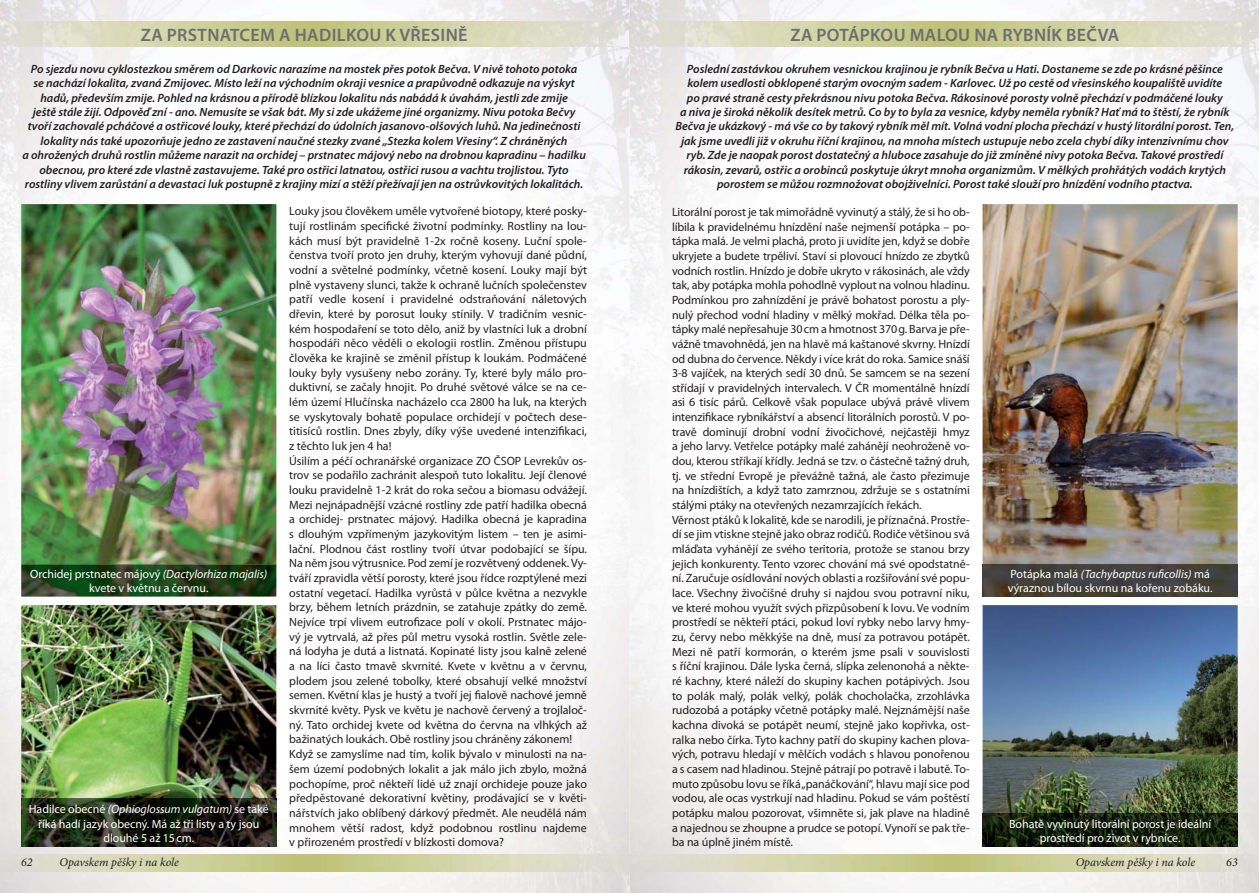
<style>
.page{position:relative;width:1259px;height:893px;background:#fff}
.page>*{position:absolute;margin:0;border:0;box-sizing:border-box;transform-origin:0 0}
.t1{font:600 18px "Myriad Pro";letter-spacing:.02em;color:#6d6e70}
.t2{font:12px/14.7px "Myriad Pro";letter-spacing:-.005em;color:#231f20}
.t3{font:italic 600 12px/14.4px "Myriad Pro";color:#231f20;text-align:center}
.t4{font:12px/14.4px "Myriad Pro";letter-spacing:-.005em;color:#fff;text-align:center}
.t5{font:italic 12px "Minion Pro";letter-spacing:-.005em;color:#231f20}
.s1{font-style:italic}
</style>
<div class="page">
<img style="left:469px;top:0;width:534px;height:893px">
<img style="left:1051px;top:0;width:208px;height:242px">
<img style="left:1218px;top:242px;width:41px;height:651px">
<img style="left:1003px;top:846px;width:215px;height:47px">
<img style="left:0;top:0;width:469px;height:242px">
<img style="left:0;top:242px;width:40px;height:651px">
<img style="left:255px;top:242px;width:214px;height:651px">
<img style="left:40px;top:846px;width:215px;height:47px">
<img style="left:0;top:855px;width:1259px;height:17px">
<img style="left:0;top:21px;width:1259px;height:26px">
<img style="left:21px;top:204px;width:255px;height:360px">
<img style="left:21px;top:564px;width:255px;height:33px">
<img style="left:982px;top:605px;width:255px;height:209px">
<img style="left:21px;top:605px;width:255px;height:194px">
<img style="left:982px;top:204px;width:255px;height:360px">
<img style="left:982px;top:564px;width:255px;height:33px">
<img style="left:982px;top:814px;width:255px;height:32px">
<img style="left:21px;top:799px;width:255px;height:47px">
<h1 class="t1" style="left:141px;top:28px;width:328px">ZA PRSTNATCEM A HADILKOU K VŘESINĚ</h1>
<p class="t3" style="left:22px;top:63px;width:565px">Po sjezdu novu cyklostezkou směrem od Darkovic narazíme na mostek přes potok Bečva. V nivě tohoto potoka<br>se nachází lokalita, zvaná Zmijovec. Místo leží na východním okraji vesnice a prapůvodně odkazuje na výskyt hadů, především zmije. Pohled na krásnou a přírodě blízkou lokalitu nás nabádá k úvahám, jestli zde zmije<br>ještě stále žijí. Odpověď zní - ano. Nemusíte se však bát. My si zde ukážeme jiné organizmy. Nivu potoka Bečvy tvoří zachovalé pcháčové a ostřicové louky, které přechází do údolních jasanovo-olšových luhů. Na jedinečnosti lokality nás také upozorňuje jedno ze zastavení naučné stezky zvané „Stezka kolem Vřesiny“. Z chráněných<br>a ohrožených druhů rostlin můžeme narazit na orchidej – prstnatec májový nebo na drobnou kapradinu – hadilku obecnou, pro které zde vlastně zastavujeme. Také pro ostřici latnatou, ostřici rusou a vachtu trojlistou. Tyto rostliny vlivem zarůstání a devastaci luk postupně z krajiny mizí a stěží přežívají jen na ostrůvkovitých lokalitách.</p>
<p class="t2" style="left:289px;top:205px;width:299px">Louky jsou člověkem uměle vytvořené biotopy, které posky&shy;tují rostlinám specifické životní podmínky. Rostliny na lou&shy;kách musí být pravidelně 1-2x ročně koseny. Luční spole&shy;čenstva tvoří proto jen druhy, kterým vyhovují dané půdní, vodní a světelné podmínky, včetně kosení. Louky mají být plně vystaveny slunci, takže k ochraně lučních společenstev patří vedle kosení i pravidelné odstraňování náletových dřevin, které by porosut louky stínily. V tradičním vesnic&shy;kém hospodaření se toto dělo, aniž by vlastníci luk a drobní hospodáři něco věděli o ekologii rostlin. Změnou přístupu člověka ke krajině se změnil přístup k loukám. Podmáčené louky byly vysušeny nebo zorány. Ty, které byly málo pro&shy;duktivní, se začaly hnojit. Po druhé světové válce se na ce&shy;lém území Hlučínska nacházelo cca 2800 ha luk, na kterých se vyskytovaly bohatě populace orchidejí v počtech dese&shy;titisíců rostlin. Dnes zbyly, díky výše uvedené intenzifikaci, z těchto luk jen 4 ha!<br>Úsilím a péčí ochranářské organizace ZO ČSOP Levrekův os&shy;trov se podařilo zachránit alespoň tuto lokalitu. Její členové louku pravidelně 1-2 krát do roka sečou a biomasu odvážejí.<br>Mezi nejnápadnější vzácné rostliny zde patří hadilka obecná a orchidej- prstnatec májový. Hadilka obecná je kapradina s dlouhým vzpřímeným jazykovitým listem – ten je asimi&shy;lační. Plodnou část rostliny tvoří útvar podobající se šípu.<br>Na něm jsou výtrusnice. Pod zemí je rozvětvený oddenek. Vy&shy;tváří zpravidla větší porosty, které jsou řídce rozptýlené mezi ostatní vegetací. Hadilka vyrůstá v půlce května a nezvykle brzy, během letních prázdnin, se zatahuje zpátky do země.<br>Nejvíce trpí vlivem eutrofizace polí v okolí. Prstnatec májo&shy;vý je vytrvalá, až přes půl metru vysoká rostlin. Světle zele&shy;ná lodyha je dutá a listnatá. Kopinaté listy jsou kalně zelené a na líci často tmavě skvrnité. Kvete v květnu a v červnu, plodem jsou zelené tobolky, které obsahují velké množství semen. Květní klas je hustý a tvoří jej fialově nachové jemně skvrnité květy. Pysk ve květu je nachově červený a trojlaloč&shy;ný. Tato orchidej kvete od května do června na vlhkých až bažinatých loukách. Obě rostliny jsou chráněny zákonem!<br>Když se zamyslíme nad tím, kolik bývalo v minulosti na na&shy;šem území podobných lokalit a jak málo jich zbylo, možná pochopíme, proč někteří lidé už znají orchideje pouze jako předpěstované dekorativní květiny, prodávající se v květi&shy;nářstvích jako oblíbený dárkový předmět. Ale neudělá nám mnohem větší radost, když podobnou rostlinu najdeme v přirozeném prostředí v blízkosti domova?</p>
<p class="t5" style="left:21px;top:857px;width:13px">62</p>
<p class="t5" style="left:59px;top:857px;width:121px">Opavskem pěšky i na kole</p>
<p class="t4" style="left:30px;top:568px;width:239px">Orchidej prstnatec májový <span class="s1">(Dactylorhiza majalis) </span>kvete v květnu a červnu.</p>
<p class="t4" style="left:29px;top:803px;width:241px">Hadilce obecné <span class="s1">(Ophioglossum vulgatum)</span> se také říká hadí jazyk obecný. Má až tři listy a ty jsou dlouhé 5 až 15 cm.</p>
<h1 class="t1" style="left:790px;top:28px;width:330px">ZA POTÁPKOU MALOU NA RYBNÍK BEČVA</h1>
<p class="t3" style="left:675px;top:63px;width:560px">Poslední zastávkou okruhem vesnickou krajinou je rybník Bečva u Hati. Dostaneme se zde po krásné pěšince kolem usedlosti obklopené starým ovocným sadem - Karlovec. Už po cestě od vřesinského koupaliště uvidíte<br>po pravé straně cesty překrásnou nivu potoka Bečva. Rákosinové porosty volně přechází v podmáčené louky<br>a niva je široká několik desítek metrů. Co by to byla za vesnice, kdyby neměla rybník? Hať má to štěstí, že rybník Bečva je ukázkový - má vše co by takový rybník měl mít. Volná vodní plocha přechází v hustý litorální porost. Ten, jak jsme uvedli již v okruhu říční krajinou, na mnoha místech ustupuje nebo zcela chybí díky intenzivnímu chov ryb. Zde je naopak porost dostatečný a hluboce zasahuje do již zmíněné nivy potoka Bečva. Takové prostředí rákosin, zevarů, ostřic a orobinců poskytuje úkryt mnoha organizmům. V mělkých prohřátých vodách krytých porostem se můžou rozmnožovat obojživelníci. Porost také slouží pro hnízdění vodního ptactva.</p>
<p class="t2" style="left:672px;top:206px;width:299px">Litorální porost je tak mimořádně vyvinutý a stálý, že si ho ob&shy;líbila k pravidelnému hnízdění naše nejmenší potápka – po&shy;tápka malá. Je velmi plachá, proto ji uvidíte jen, když se dobře ukryjete a budete trpěliví. Staví si plovoucí hnízdo ze zbytků vodních rostlin. Hnízdo je dobře ukryto v rákosinách, ale vždy tak, aby potápka mohla pohodlně vyplout na volnou hladinu.<br>Podmínkou pro zahnízdění je právě bohatost porostu a ply&shy;nulý přechod vodní hladiny v mělký mokřad. Délka těla po&shy;tápky malé nepřesahuje 30 cm a hmotnost 370 g. Barva je pře&shy;vážně tmavohnědá, jen na hlavě má kaštanové skvrny. Hnízdí od dubna do července. Někdy i více krát do roka. Samice snáší 3-8 vajíček, na kterých sedí 30 dnů. Se samcem se na sezení střídají v pravidelných intervalech. V ČR momentálně hnízdí asi 6 tisíc párů. Celkově však populace ubývá právě vlivem intenzifikace rybníkářství a absencí litorálních porostů. V po&shy;travě dominují drobní vodní živočichové, nejčastěji hmyz a jeho larvy. Vetřelce potápky malé zahánějí neohroženě vo&shy;dou, kterou stříkají křídly. Jedná se tzv. o částečně tažný druh, tj. ve střední Evropě je převážně tažná, ale často přezimuje na hnízdištích, a když tato zamrznou, zdržuje se s ostatními stálými ptáky na otevřených nezamrzajících řekách.<br>Věrnost ptáků k lokalitě, kde se narodili, je příznačná. Prostře&shy;dí se jim vtiskne stejně jako obraz rodičů. Rodiče většinou svá mláďata vyhánějí ze svého teritoria, protože se stanou brzy jejich konkurenty. Tento vzorec chování má své opodstatně&shy;ní. Zaručuje osídlování nových oblasti a rozšiřování své popu&shy;lace. Všechny živočišné druhy si najdou svou potravní niku, ve které mohou využít svých přizpůsobení k lovu. Ve vodním prostředí se někteří ptáci, pokud loví rybky nebo larvy hmy&shy;zu, červy nebo měkkýše na dně, musí za potravou potápět.<br>Mezi ně patří kormorán, o kterém jsme psali v souvislosti s říční krajinou. Dále lyska černá, slípka zelenonohá a někte&shy;ré kachny, které náleží do skupiny kachen potápivých. Jsou to polák malý, polák velký, polák chocholačka, zrzohlávka rudozobá a potápky včetně potápky malé. Nejznámější naše kachna divoká se potápět neumí, stejně jako kopřivka, ost&shy;ralka nebo čírka. Tyto kachny patří do skupiny kachen plova&shy;vých, potravu hledají v mělčích vodách s hlavou ponořenou a s casem nad hladinou. Stejně pátrají po potravě i labutě. To&shy;muto způsobu lovu se říká „panáčkování“, hlavu mají sice pod vodou, ale ocas vystrkují nad hladinu. Pokud se vám poštěstí potápku malou pozorovat, všimněte si, jak plave na hladině a najednou se zhoupne a prudce se potopí. Vynoří se pak tře&shy;ba na úplně jiném místě.</p>
<p class="t4" style="left:1007px;top:568px;width:206px;text-align:left">Potápka malá <span class="s1">(Tachybaptus ruficollis)</span> má výraznou bílou skvrnu na kořenu zobáku.</p>
<p class="t4" style="left:1009px;top:818px;width:204px">Bohatě vyvinutý litorální porost je ideální prostředí pro život v rybníce.</p>
<p class="t5" style="left:1075px;top:857px;width:121px">Opavskem pěšky i na kole</p>
<p class="t5" style="left:1226px;top:857px;width:13px">63</p>
</div>
